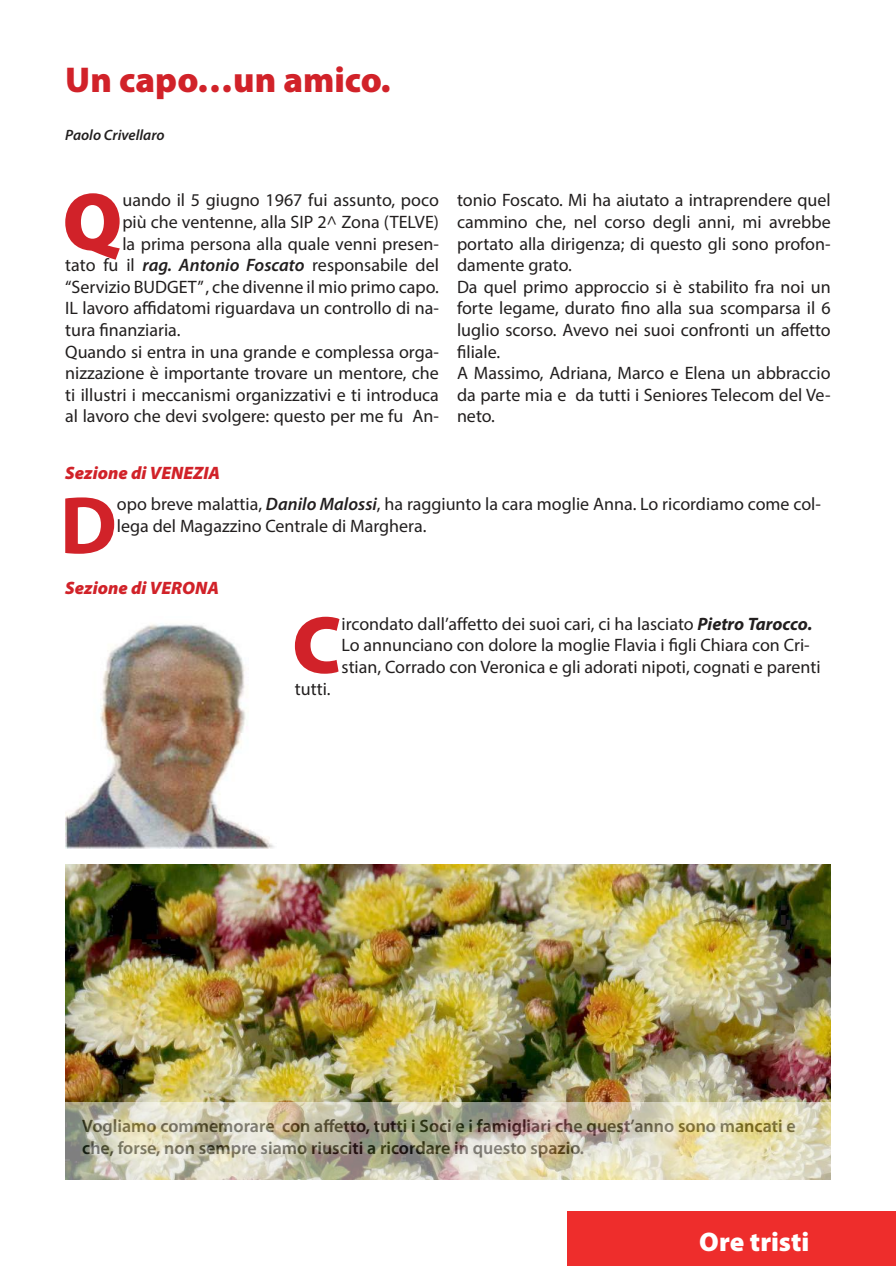
<style>
.page{position:relative;width:896px;height:1266px;background:#fff}
.page>*{position:absolute;margin:0;border:0;box-sizing:border-box;transform-origin:0 0}
.t1{font:900 82.05px "Myriad Pro";color:#d12229}
.t2{font:700 82.05px "Myriad Pro";color:#d12229}
.t3{font:900 36px "Myriad Pro";color:#d12229}
.t4{font:900 27px "Myriad Pro";color:#fff}
.t5{font:18px/21.6px "Myriad Pro";color:#221f1f}
.t6{font:600 18px/21.6px "Myriad Pro";color:#221f1f}
.t7{font:italic 900 18px "Myriad Pro";color:#d12229}
.t8{font:italic 600 15px "Myriad Pro";color:#221f1f}
.s1{font-weight:600;font-style:italic}
.s2{font-weight:700;font-style:italic}
</style>
<div class="page">
<img style="left:65px;top:624px;width:209px;height:224px">
<img style="left:65px;top:865px;width:766px;height:237px">
<svg style="left:65px;top:1102px;width:766px;height:77px;background:#d0cbb3"></svg>
<div style="left:567px;top:1211px;width:329px;height:55px;background:#ee2d2c"></div>
<h2 class="t3" style="left:65px;top:66px;width:327px">Un capo…un amico.</h2>
<p class="t8" style="left:65px;top:129px;width:101px">Paolo Crivellaro</p>
<h1 class="t1" style="left:62px;top:190px;width:61px">Q</h1>
<p class="t5" style="left:122px;top:190px;width:318px">uando il 5 giugno 1967 fui assunto, poco</p>
<p class="t5" style="left:122px;top:212px;width:318px">più che ventenne, alla SIP 2^ Zona (TELVE)</p>
<p class="t5" style="left:122px;top:233px;width:318px">la prima persona alla quale venni presen-</p>
<p class="t5" style="left:65px;top:255px;width:375px">tato fu il <span class="s1">rag. Antonio Foscato</span> responsabile del</p>
<p class="t5" style="left:65px;top:276px;width:375px">“Servizio BUDGET” , che divenne il mio primo capo.</p>
<p class="t5" style="left:65px;top:298px;width:375px">IL lavoro aidatomi riguardava un controllo di na-</p>
<p class="t5" style="left:65px;top:320px;width:117px">tura inanziaria.</p>
<p class="t5" style="left:65px;top:341px;width:375px">Quando si entra in una grande e complessa orga-</p>
<p class="t5" style="left:65px;top:363px;width:375px">nizzazione è importante trovare un mentore, che</p>
<p class="t5" style="left:65px;top:384px;width:375px">ti illustri i meccanismi organizzativi e ti introduca</p>
<p class="t5" style="left:65px;top:406px;width:375px">al lavoro che devi svolgere: questo per me fu An-</p>
<p class="t5" style="left:457px;top:190px;width:375px">tonio Foscato. Mi ha aiutato a intraprendere quel cammino che, nel corso degli anni, mi avrebbe portato alla dirigenza; di questo gli sono profon&shy;damente grato.<br>Da quel primo approccio si è stabilito fra noi un forte legame, durato ino alla sua scomparsa il 6 luglio scorso. Avevo nei suoi confronti un afetto iliale.<br>A Massimo, Adriana, Marco e Elena un abbraccio da parte mia e da tutti i Seniores Telecom del Ve&shy;neto.</p>
<p class="t7" style="left:65px;top:465px;width:156px">Sezione di VENEZIA</p>
<h1 class="t2" style="left:60px;top:494px;width:59px">D</h1>
<p class="t5" style="left:117px;top:494px;width:705px">opo breve malattia, <span class="s1">Danilo Malossi</span>, ha raggiunto la cara moglie Anna. Lo ricordiamo come col&shy;lega del Magazzino Centrale di Marghera.</p>
<p class="t7" style="left:65px;top:581px;width:155px">Sezione di VERONA</p>
<h1 class="t1" style="left:292px;top:614px;width:51px">C</h1>
<p class="t5" style="left:341px;top:613px;width:480px">ircondato dall’afetto dei suoi cari, ci ha lasciato <span class="s2">Pietro Tarocco.<br></span>Lo annunciano con dolore la moglie Flavia i igli Chiara con Cri&shy;stian, Corrado con Veronica e gli adorati nipoti, cognati e parenti</p>
<p class="t5" style="left:295px;top:678px;width:37px">tutti.</p>
<p class="t6" style="left:82px;top:1117px;width:715px">Vogliamo commemorare con affetto, tutti i Soci e i famigliari che quest’anno sono mancati e che, forse, non sempre siamo riusciti a ricordare in questo spazio.</p>
<h3 class="t4" style="left:699px;top:1231px;width:112px">Ore tristi</h3>
</div>
